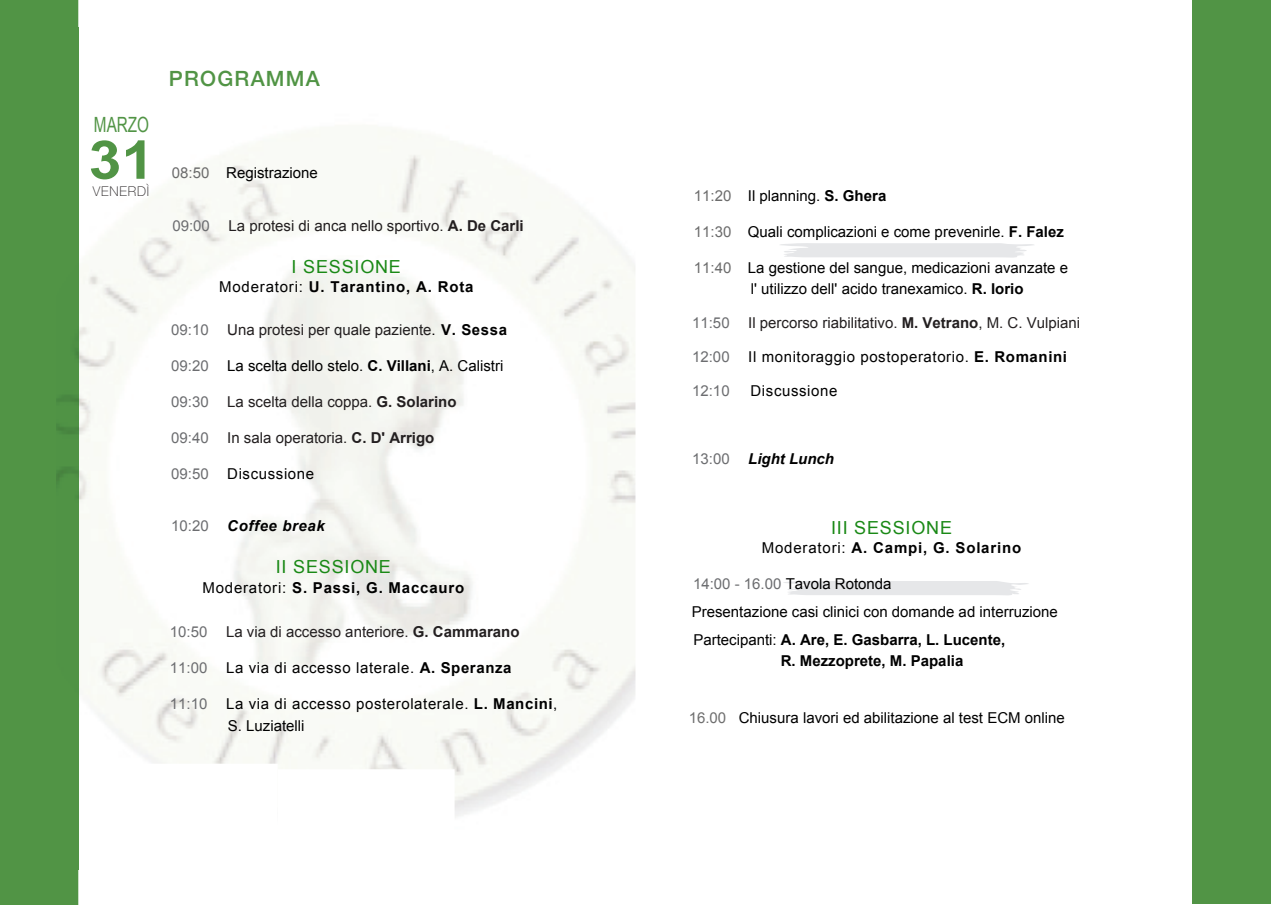
<style>
.page{position:relative;width:1271px;height:905px;background:#fff}
.page>*{position:absolute;margin:0;border:0;box-sizing:border-box;transform-origin:0 0}
.t1{font:700 53.4px "Arial";color:#519445;scale:1.1 1}
.t2{font:500 21px "Helvetica Neue";letter-spacing:.06em;color:#519445}
.t3{font:21px "Arial";color:#519445;scale:.73 1}
.t4{font:18px "Arial";letter-spacing:.045em;color:#1a8916}
.t5{font:15px/28px "Arial";color:#000}
.t6{font:15px "Arial";color:#231f20}
.t7{font:15px "Arial";letter-spacing:.04em;color:#000}
.t8{font:700 15px "Arial";letter-spacing:.055em;color:#000}
.t9{font:700 15px "Arial";color:#000}
.t10{font:italic 700 15px "Arial";letter-spacing:.04em;color:#000}
.t11{font:italic 700 15px "Arial";color:#000}
.t12{font:15px "Arial";color:#6c6d70}
.t13{font:100 13.5px "Helvetica Neue LT Std";letter-spacing:.06em;color:#231f20}
.s1{color:#6c6c6c}
.s2{color:#6c6d70}
.s3{font-weight:700}
.s4{font-weight:400}
.s5{color:#000}
.s6{font-weight:700;color:#000}
.s7{font-weight:400;font-style:normal;color:#6c6d70}
.s8{color:#6f6f6f}
</style>
<div class="page">
<img style="left:78px;top:27px;width:557px;height:843px">
<svg style="left:780px;top:243px;width:254px;height:15px"></svg>
<svg style="left:783px;top:581px;width:246px;height:14px;background:#e8e9eb"></svg>
<div style="left:0;top:0;width:78px;height:905px;background:#519445"></div>
<div style="left:1192px;top:0;width:79px;height:904px;background:#519445"></div>
<svg style="left:0;top:0;width:7px;height:7px"></svg>
<svg style="left:0;top:898px;width:7px;height:7px"></svg>
<h2 class="t3" style="left:94px;top:111px;width:77px">MARZO</h2>
<h1 class="t1" style="left:89px;top:124px;width:61px">31</h1>
<p class="t13" style="left:93px;top:184px;width:58px">VENERDÌ</p>
<h2 class="t2" style="left:169px;top:62px;width:152px">PROGRAMMA</h2>
<p class="t5" style="left:172px;top:159px;width:147px"><span class="s1">08:50</span> Registrazione</p>
<p class="t6" style="left:172px;top:216px;width:353px"><span class="s2">09:00</span> La protesi di anca nello sportivo. <span class="s3">A. De Carli</span></p>
<p class="t4" style="left:292px;top:255px;width:111px">I SESSIONE</p>
<p class="t8" style="left:219px;top:277px;width:256px"><span class="s4">Moderatori:</span> U. Tarantino, A. Rota</p>
<p class="t6" style="left:171px;top:320px;width:337px"><span class="s2">09:10</span> Una protesi per quale paziente<span class="s5">.</span> <span class="s6">V. Sessa</span></p>
<p class="t5" style="left:171px;top:352px;width:334px"><span class="s2">09:20</span> La scelta dello stelo. <span class="s3">C. Villani</span>, A. Calistri</p>
<p class="t6" style="left:171px;top:392px;width:287px"><span class="s2">09:30</span> La scelta della coppa. <span class="s3">G. Solarino</span></p>
<p class="t6" style="left:171px;top:428px;width:265px"><span class="s2">09:40</span> In sala operatoria. <span class="s3">C. D' Arrigo</span></p>
<p class="t7" style="left:171px;top:464px;width:144px"><span class="s2">09:50</span> Discussione</p>
<p class="t5" style="left:694px;top:182px;width:194px"><span class="s1">11:20</span> Il planning. <span class="s3">S. Ghera</span></p>
<p class="t5" style="left:694px;top:218px;width:371px"><span class="s1">11:30</span> Quali complicazioni e come prevenirle. <span class="s3">F. Falez</span></p>
<p class="t5" style="left:751px;top:258px;width:319px;line-height:20.9px;text-indent:-57px"><span class="s1">11:40</span> La gestione del sangue, medicazioni avanzate e l' utilizzo dell' acido tranexamico. <span class="s3">R. Iorio</span></p>
<p class="t6" style="left:692px;top:313px;width:389px"><span class="s2">11:50</span> Il percorso riabilitativo. <span class="s3">M. Vetrano</span>, M. C. Vulpiani</p>
<p class="t7" style="left:692px;top:347px;width:376px"><span class="s2">12:00</span> Il monitoraggio postoperatorio. <span class="s3">E. Romanini</span></p>
<p class="t12" style="left:692px;top:381px;width:39px">12:10</p>
<p class="t7" style="left:750px;top:381px;width:88px">Discussione</p>
<p class="t11" style="left:692px;top:448px;width:143px"><span class="s7">13:00</span> Light Lunch</p>
<p class="t10" style="left:171px;top:516px;width:155px"><span class="s7">10:20</span> Coffee break</p>
<p class="t4" style="left:831px;top:516px;width:122px">III SESSIONE</p>
<p class="t8" style="left:762px;top:538px;width:261px"><span class="s4">Moderatori:</span> A. Campi, G. Solarino</p>
<p class="t4" style="left:276px;top:555px;width:117px">II SESSIONE</p>
<p class="t8" style="left:202px;top:577px;width:263px"><span class="s4">Moderatori:</span> S. Passi, G. Maccauro</p>
<p class="t6" style="left:170px;top:622px;width:351px"><span class="s2">10:50</span> La via di accesso anteriore. <span class="s3">G. Cammarano</span></p>
<p class="t7" style="left:170px;top:658px;width:343px"><span class="s2">11:00</span> La via di accesso laterale. <span class="s3">A. Speranza</span></p>
<p class="t7" style="left:170px;top:694px;width:389px"><span class="s2">11:10</span> La via di accesso posterolaterale. <span class="s3">L. Mancini</span>,</p>
<p class="t5" style="left:228px;top:712px;width:78px">S. Luziatelli</p>
<p class="t5" style="left:692px;top:569px;width:367px"><span class="s2">14:00 - 16.00</span> Tavola Rotonda<br>Presentazione casi clinici con domande ad interruzione<br>Partecipanti: <span class="s3">A. Are, E. Gasbarra, L. Lucente,</span></p>
<p class="t9" style="left:780px;top:651px;width:184px">R. Mezzoprete, M. Papalia</p>
<p class="t5" style="left:689px;top:704px;width:378px"><span class="s8">16.00</span> Chiusura lavori ed abilitazione al test ECM online</p>
</div>
